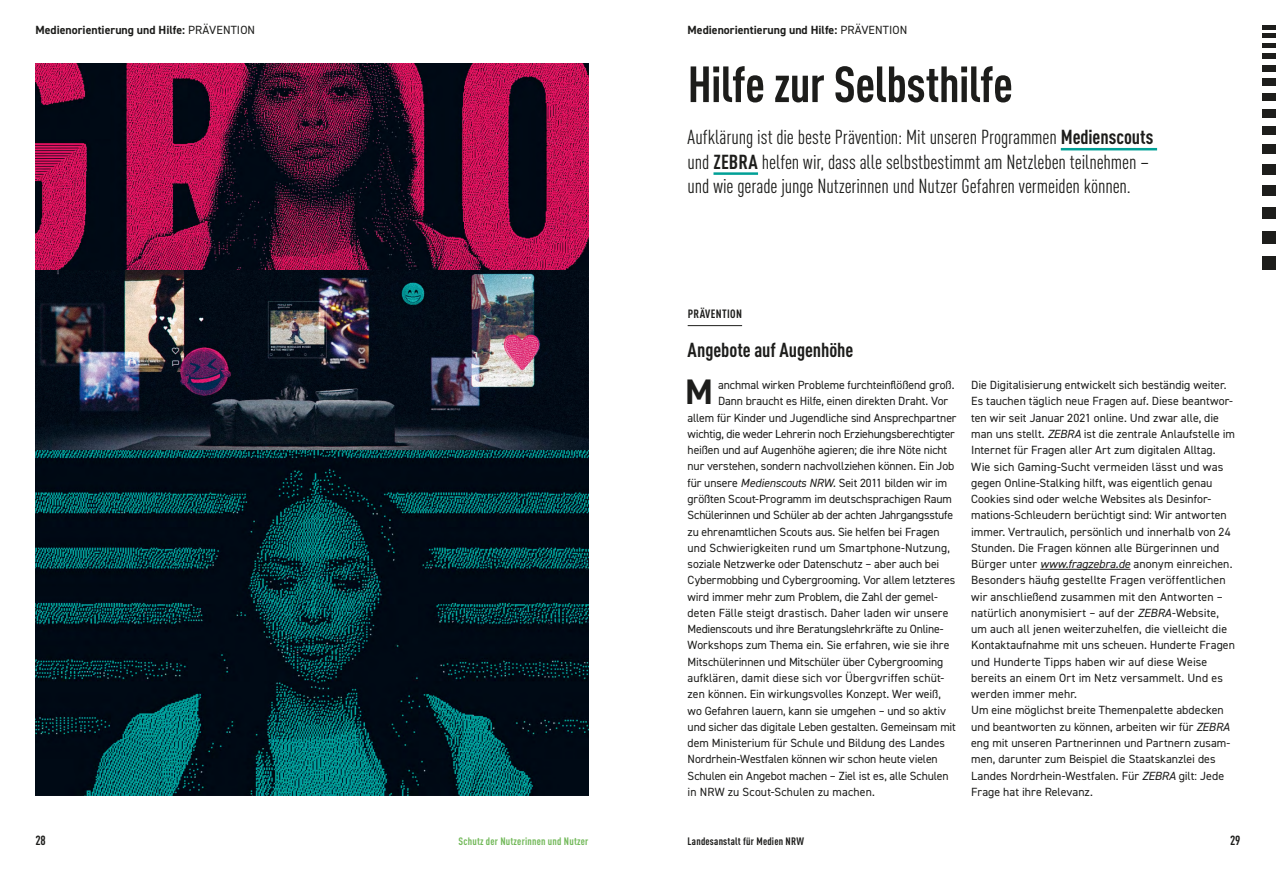
<style>
.page{position:relative;width:1276px;height:869px;background:#fff}
.page>*{position:absolute;margin:0;border:0;box-sizing:border-box;transform-origin:0 0}
.t1{font:700 condensed 50px "DINOT";letter-spacing:-.01em;color:#1d1d1b}
.t2{font:700 35.5px "DIN2014";color:#1d1d1b}
.t3{font:condensed 20px/24.4px "DINOT";letter-spacing:-.005em;color:#1d1d1b}
.t4{font:700 condensed 20px "DINOT";letter-spacing:-.005em;color:#1d1d1b}
.t5{font:700 condensed 13.12px "DINOT";color:#1d1d1b}
.t6{font:11.88px/16.2px "DIN2014";color:#1d1d1b}
.t7{font:11.88px "DIN2014";letter-spacing:-.02em;color:#1d1d1b}
.t8{font:700 11.88px "DIN2014";color:#1d1d1b}
.t9{font:700 condensed 11.88px "DINOT";letter-spacing:.025em;color:#1d1d1b}
.t10{font:700 condensed 10.62px "DINOT";letter-spacing:.02em;color:#73b95a}
.t11{font:700 condensed 10.62px "DINOT";letter-spacing:.02em;color:#1d1d1b}
.s1{font-weight:400}
.s2{font-weight:700}
.s3{font-style:italic}
</style>
<div class="page">
<hr style="left:1261px;top:25px;width:15px;height:4px;background:#1d1d1b">
<div style="left:1261px;top:33px;width:15px;height:5px;background:#1d1d1b"></div>
<div style="left:1261px;top:43px;width:15px;height:5px;background:#1d1d1b"></div>
<div style="left:1261px;top:53px;width:15px;height:6px;background:#1d1d1b"></div>
<div style="left:1261px;top:65px;width:15px;height:7px;background:#1d1d1b"></div>
<div style="left:1261px;top:78px;width:15px;height:7px;background:#1d1d1b"></div>
<div style="left:1261px;top:93px;width:15px;height:8px;background:#1d1d1b"></div>
<div style="left:1261px;top:109px;width:15px;height:8px;background:#1d1d1b"></div>
<div style="left:1261px;top:126px;width:15px;height:9px;background:#1d1d1b"></div>
<div style="left:1261px;top:144px;width:15px;height:10px;background:#1d1d1b"></div>
<div style="left:1261px;top:164px;width:15px;height:10px;background:#1d1d1b"></div>
<div style="left:1261px;top:185px;width:15px;height:11px;background:#1d1d1b"></div>
<div style="left:1261px;top:207px;width:15px;height:12px;background:#1d1d1b"></div>
<div style="left:1261px;top:231px;width:15px;height:12px;background:#1d1d1b"></div>
<div style="left:1261px;top:256px;width:15px;height:13px;background:#1d1d1b"></div>
<img style="left:35px;top:269px;width:553px;height:181px">
<img style="left:35px;top:64px;width:553px;height:205px">
<img style="left:35px;top:450px;width:553px;height:345px">
<hr style="left:687px;top:325px;width:55px;height:1px;background:#1d1d1b">
<hr style="left:1060px;top:148px;width:97px;height:2px;background:#00a096">
<hr style="left:713px;top:172px;width:45px;height:3px;background:#00a096">
<hr style="left:1040px;top:568px;width:90px;height:1px;background:#1d1d1b">
<p class="t8" style="left:35px;top:22px;width:221px">Medienorientierung und Hilfe: <span class="s1">PRÄVENTION</span></p>
<p class="t8" style="left:687px;top:22px;width:221px">Medienorientierung und Hilfe: <span class="s1">PRÄVENTION</span></p>
<h1 class="t1" style="left:687px;top:54px;width:327px">Hilfe zur Selbsthilfe</h1>
<h3 class="t3" style="left:687px;top:125px;width:467px">Aufklärung ist die beste Prävention: Mit unseren Programmen <span class="s2">Medienscouts </span>und <span class="s2">ZEBRA</span> helfen wir, dass alle selbstbestimmt am Netzleben teilnehmen – und wie gerade junge Nutzerinnen und Nutzer Gefahren vermeiden können.</h3>
<p class="t9" style="left:687px;top:306px;width:56px">PRÄVENTION</p>
<h3 class="t4" style="left:687px;top:337px;width:167px">Angebote auf Augenhöhe</h3>
<p class="t6" style="left:718px;top:376px;width:238px">anchmal wirken Probleme furchteinflößend groß.</p>
<p class="t6" style="left:718px;top:393px;width:231px">Dann braucht es Hilfe, einen direkten Draht. Vor</p>
<p class="t6" style="left:687px;top:409px;width:270px">allem für Kinder und Jugendliche sind Ansprechpartner</p>
<p class="t7" style="left:687px;top:426px;width:269px">wichtig, die weder Lehrerin noch Erziehungsberechtigter</p>
<p class="t6" style="left:687px;top:441px;width:261px">heißen und auf Augenhöhe agieren; die ihre Nöte nicht</p>
<p class="t6" style="left:687px;top:458px;width:268px">nur verstehen, sondern nachvollziehen können. Ein Job</p>
<p class="t6" style="left:687px;top:474px;width:261px">für unsere <span class="s3">Medienscouts NRW</span>. Seit 2011 bilden wir im</p>
<p class="t6" style="left:687px;top:490px;width:266px">größten Scout-Programm im deutschsprachigen Raum</p>
<p class="t7" style="left:687px;top:507px;width:267px">Schülerinnen und Schüler ab der achten Jahrgangsstufe</p>
<p class="t6" style="left:687px;top:523px;width:253px">zu ehrenamtlichen Scouts aus. Sie helfen bei Fragen</p>
<p class="t6" style="left:687px;top:539px;width:264px">und Schwierigkeiten rund um Smartphone-Nutzung,</p>
<p class="t6" style="left:687px;top:555px;width:253px">soziale Netzwerke oder Datenschutz – aber auch bei</p>
<p class="t6" style="left:687px;top:571px;width:269px">Cybermobbing und Cybergrooming. Vor allem letzteres</p>
<p class="t6" style="left:687px;top:588px;width:252px">wird immer mehr zum Problem, die Zahl der gemel-</p>
<p class="t6" style="left:687px;top:604px;width:262px">deten Fälle steigt drastisch. Daher laden wir unsere</p>
<p class="t7" style="left:687px;top:621px;width:257px">Medienscouts und ihre Beratungslehrkräfte zu Online-</p>
<p class="t6" style="left:687px;top:636px;width:263px">Workshops zum Thema ein. Sie erfahren, wie sie ihre</p>
<p class="t6" style="left:687px;top:653px;width:257px">Mitschülerinnen und Mitschüler über Cybergrooming</p>
<p class="t6" style="left:687px;top:669px;width:258px">aufklären, damit diese sich vor Übergvriffen schüt-</p>
<p class="t6" style="left:687px;top:685px;width:255px">zen können. Ein wirkungsvolles Konzept. Wer weiß,</p>
<p class="t6" style="left:687px;top:701px;width:260px">wo Gefahren lauern, kann sie umgehen – und so aktiv</p>
<p class="t6" style="left:687px;top:718px;width:270px">und sicher das digitale Leben gestalten. Gemeinsam mit</p>
<p class="t6" style="left:687px;top:734px;width:259px">dem Ministerium für Schule und Bildung des Landes</p>
<p class="t6" style="left:687px;top:750px;width:252px">Nordrhein-Westfalen können wir schon heute vielen</p>
<p class="t6" style="left:687px;top:766px;width:262px">Schulen ein Angebot machen – Ziel ist es, alle Schulen</p>
<p class="t6" style="left:687px;top:783px;width:189px">in NRW zu Scout-Schulen zu machen.</p>
<h2 class="t2" style="left:685px;top:368px;width:29px">M</h2>
<p class="t6" style="left:971px;top:376px;width:265px">Die Digitalisierung entwickelt sich beständig weiter.<br>Es tauchen täglich neue Fragen auf. Diese beantwor&shy;ten wir seit Januar 2021 online. Und zwar alle, die man uns stellt. <span class="s3">ZEBRA</span> ist die zentrale Anlaufstelle im Internet für Fragen aller Art zum digitalen Alltag.<br>Wie sich Gaming-Sucht vermeiden lässt und was gegen Online-Stalking hilft, was eigentlich genau Cookies sind oder welche Websites als Desinfor&shy;mations-Schleudern berüchtigt sind: Wir antworten immer. Vertraulich, persönlich und innerhalb von 24<br>Stunden. Die Fragen können alle Bürgerinnen und Bürger unter <span class="s3">www.fragzebra.de</span> anonym einreichen.<br>Besonders häufig gestellte Fragen veröffentlichen wir anschließend zusammen mit den Antworten – natürlich anonymisiert – auf der <span class="s3">ZEBRA</span>-Website, um auch all jenen weiterzuhelfen, die vielleicht die Kontaktaufnahme mit uns scheuen. Hunderte Fragen und Hunderte Tipps haben wir auf diese Weise bereits an einem Ort im Netz versammelt. Und es werden immer mehr.<br>Um eine möglichst breite Themenpalette abdecken und beantworten zu können, arbeiten wir für <span class="s3">ZEBRA </span>eng mit unseren Partnerinnen und Partnern zusam&shy;men, darunter zum Beispiel die Staatskanzlei des Landes Nordrhein-Westfalen. Für <span class="s3">ZEBRA</span> gilt: Jede Frage hat ihre Relevanz.</p>
<p class="t5" style="left:35px;top:831px;width:12px">28</p>
<p class="t10" style="left:458px;top:834px;width:131px">Schutz der Nutzerinnen und Nutzer</p>
<p class="t11" style="left:687px;top:834px;width:118px">Landesanstalt für Medien NRW</p>
<p class="t5" style="left:1230px;top:831px;width:12px">29</p>
</div>
